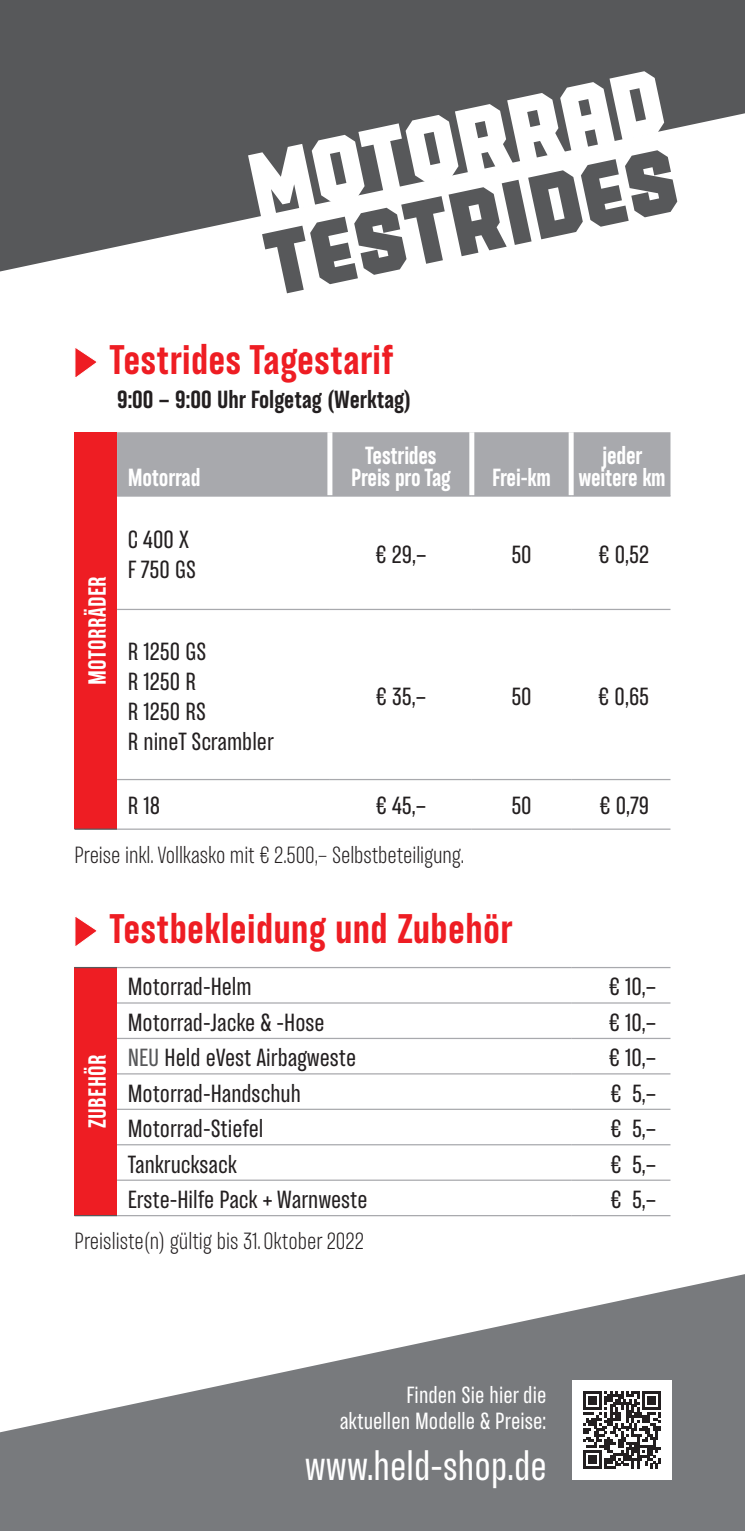
<style>
.page{position:relative;width:745px;height:1531px;background:#fff}
.page>*{position:absolute;margin:0;border:0;box-sizing:border-box;transform-origin:0 0}
.t1{font:90px "Power Station Block Low";color:#57585a}
.t2{font:90px "Power Station Block Low";color:#fff}
.t3{font:700 37.5px "TT Backwards Sans";letter-spacing:.01em;color:#ee1d23}
.t4{font:37.25px "TT Backwards Sans";letter-spacing:.005em;color:#fff}
.t5{font:22.5px/30px "TT Backwards Sans";color:#231f20}
.t6{font:700 22.5px/22.5px "TT Backwards Sans";letter-spacing:-.01em;color:#fff;text-align:center;scale:.95 1}
.t7{font:700 22.5px "TT Backwards Sans";color:#231f20}
.t8{font:700 22.5px "TT Backwards Sans";letter-spacing:.02em;color:#fff;scale:.95 1}
.t9{font:300 21.25px "TT Backwards Sans";letter-spacing:-.005em;color:#231f20}
.t10{font:21.25px/25.5px "TT Backwards Sans";letter-spacing:.005em;color:#fff;text-align:right}
.s1{color:#57585a}
</style>
<div class="page">
<svg style="left:0;top:1274px;width:744px;height:257px;fill:#787a7d"></svg>
<svg style="left:75px;top:348px;width:22px;height:29px"></svg>
<div style="left:74px;top:432px;width:43px;height:397px;background:#ee1d23"></div>
<div style="left:117px;top:432px;width:553px;height:63px;background:#a8a9ad"></div>
<hr style="left:74px;top:828px;width:43px;height:2px;background:#57585a">
<div style="left:327px;top:432px;width:5px;height:63px;background:#fff"></div>
<div style="left:469px;top:432px;width:5px;height:63px;background:#fff"></div>
<div style="left:568px;top:432px;width:5px;height:63px;background:#fff"></div>
<hr style="left:117px;top:495px;width:213px;height:2px;background:#a8a9ad">
<hr style="left:330px;top:495px;width:141px;height:2px;background:#a8a9ad">
<hr style="left:471px;top:495px;width:99px;height:2px;background:#a8a9ad">
<hr style="left:570px;top:495px;width:100px;height:2px;background:#a8a9ad">
<hr style="left:117px;top:609px;width:213px;height:1px;background:#a8a9ad">
<hr style="left:330px;top:609px;width:141px;height:1px;background:#a8a9ad">
<hr style="left:471px;top:609px;width:99px;height:1px;background:#a8a9ad">
<hr style="left:570px;top:609px;width:100px;height:1px;background:#a8a9ad">
<hr style="left:117px;top:779px;width:213px;height:1px;background:#a8a9ad">
<hr style="left:330px;top:779px;width:141px;height:1px;background:#a8a9ad">
<hr style="left:471px;top:779px;width:99px;height:1px;background:#a8a9ad">
<hr style="left:570px;top:779px;width:100px;height:1px;background:#a8a9ad">
<hr style="left:117px;top:828px;width:213px;height:2px;background:#a8a9ad">
<hr style="left:330px;top:828px;width:141px;height:2px;background:#a8a9ad">
<hr style="left:471px;top:828px;width:99px;height:2px;background:#a8a9ad">
<hr style="left:570px;top:828px;width:100px;height:2px;background:#a8a9ad">
<svg style="left:75px;top:916px;width:22px;height:30px"></svg>
<div style="left:74px;top:967px;width:43px;height:248px;background:#ee1d23"></div>
<hr style="left:74px;top:967px;width:43px;height:1px;background:#57585a">
<hr style="left:74px;top:1215px;width:43px;height:1px;background:#57585a">
<hr style="left:117px;top:967px;width:453px;height:1px;background:#a8a9ad">
<hr style="left:570px;top:967px;width:100px;height:1px;background:#a8a9ad">
<hr style="left:117px;top:1002px;width:453px;height:1px;background:#a8a9ad">
<hr style="left:570px;top:1002px;width:100px;height:1px;background:#a8a9ad">
<hr style="left:117px;top:1038px;width:453px;height:1px;background:#a8a9ad">
<hr style="left:570px;top:1038px;width:100px;height:1px;background:#a8a9ad">
<hr style="left:117px;top:1073px;width:453px;height:1px;background:#a8a9ad">
<hr style="left:570px;top:1073px;width:100px;height:1px;background:#a8a9ad">
<hr style="left:117px;top:1108px;width:453px;height:2px;background:#a8a9ad">
<hr style="left:570px;top:1108px;width:100px;height:2px;background:#a8a9ad">
<hr style="left:117px;top:1144px;width:453px;height:1px;background:#a8a9ad">
<hr style="left:570px;top:1144px;width:100px;height:1px;background:#a8a9ad">
<hr style="left:117px;top:1179px;width:453px;height:2px;background:#a8a9ad">
<hr style="left:570px;top:1179px;width:100px;height:2px;background:#a8a9ad">
<hr style="left:117px;top:1215px;width:453px;height:1px;background:#a8a9ad">
<hr style="left:570px;top:1215px;width:100px;height:1px;background:#a8a9ad">
<svg style="left:0;top:0;width:744px;height:271px;fill:#57585a"></svg>
<div style="left:572px;top:1380px;width:99px;height:99px;background:#fff"></div>
<svg style="left:583px;top:1391px;width:77px;height:78px"></svg>
<h1 class="t2" style="left:238px;top:133px;width:423px;rotate:-12deg">MOTORRAD</h1>
<h1 class="t1" style="left:255px;top:211px;width:419px;rotate:-12deg">TESTRIDES</h1>
<h2 class="t3" style="left:109px;top:335px;width:285px">Testrides Tagestarif</h2>
<p class="t7" style="left:117px;top:385px;width:295px">9:00 – 9:00 Uhr Folgetag (Werktag)</p>
<p class="t6" style="left:128px;top:467px;width:78px">Motorrad</p>
<p class="t6" style="left:351px;top:444px;width:106px">Testrides<br>Preis pro Tag</p>
<p class="t6" style="left:492px;top:467px;width:63px">Frei-km</p>
<p class="t6" style="left:578px;top:444px;width:93px">jeder weitere km</p>
<p class="t8" style="left:83px;top:685px;width:116px;rotate:-90deg">MOTORRÄDER</p>
<p class="t5" style="left:128px;top:525px;width:70px">C 400 X<br>F 750 GS</p>
<p class="t5" style="left:128px;top:636px;width:147px">R 1250 GS<br>R 1250 R<br>R 1250 RS<br>R nineT Scrambler</p>
<p class="t5" style="left:375px;top:540px;width:53px">€ 29,–</p>
<p class="t5" style="left:511px;top:540px;width:22px">50</p>
<p class="t5" style="left:598px;top:540px;width:52px">€ 0,52</p>
<p class="t5" style="left:375px;top:681px;width:52px">€ 35,–</p>
<p class="t5" style="left:511px;top:681px;width:22px">50</p>
<p class="t5" style="left:598px;top:681px;width:52px">€ 0,65</p>
<p class="t5" style="left:128px;top:791px;width:34px">R 18</p>
<p class="t5" style="left:375px;top:791px;width:52px">€ 45,–</p>
<p class="t5" style="left:511px;top:791px;width:22px">50</p>
<p class="t5" style="left:599px;top:791px;width:51px">€ 0,79</p>
<p class="t9" style="left:74px;top:841px;width:391px">Preise inkl. Vollkasko mit € 2.500,– Selbstbeteiligung.</p>
<h2 class="t3" style="left:109px;top:904px;width:404px">Testbekleidung und Zubehör</h2>
<p class="t5" style="left:128px;top:972px;width:125px">Motorrad-Helm</p>
<p class="t5" style="left:608px;top:972px;width:49px">€ 10,–</p>
<p class="t5" style="left:128px;top:1008px;width:198px">Motorrad-Jacke &amp; -Hose</p>
<p class="t5" style="left:608px;top:1008px;width:49px">€ 10,–</p>
<p class="t5" style="left:128px;top:1043px;width:230px"><span class="s1">NEU</span> Held eVest Airbagweste</p>
<p class="t5" style="left:608px;top:1043px;width:49px">€ 10,–</p>
<p class="t5" style="left:128px;top:1078px;width:174px">Motorrad-Handschuh</p>
<p class="t5" style="left:610px;top:1078px;width:47px">€ 5,–</p>
<p class="t5" style="left:128px;top:1114px;width:137px">Motorrad-Stiefel</p>
<p class="t5" style="left:610px;top:1114px;width:47px">€ 5,–</p>
<p class="t5" style="left:128px;top:1149px;width:111px">Tankrucksack</p>
<p class="t5" style="left:610px;top:1149px;width:47px">€ 5,–</p>
<p class="t5" style="left:128px;top:1185px;width:241px">Erste-Hilfe Pack + Warnweste</p>
<p class="t5" style="left:610px;top:1185px;width:47px">€ 5,–</p>
<p class="t9" style="left:74px;top:1227px;width:291px">Preisliste(n) gültig bis 31. Oktober 2022</p>
<p class="t8" style="left:83px;top:1128px;width:79px;rotate:-90deg">ZUBEHÖR</p>
<p class="t10" style="left:339px;top:1383px;width:208px">Finden Sie hier die aktuellen Modelle &amp; Preise:</p>
<h3 class="t4" style="left:304px;top:1441px;width:243px">www.held-shop.de</h3>
</div>
